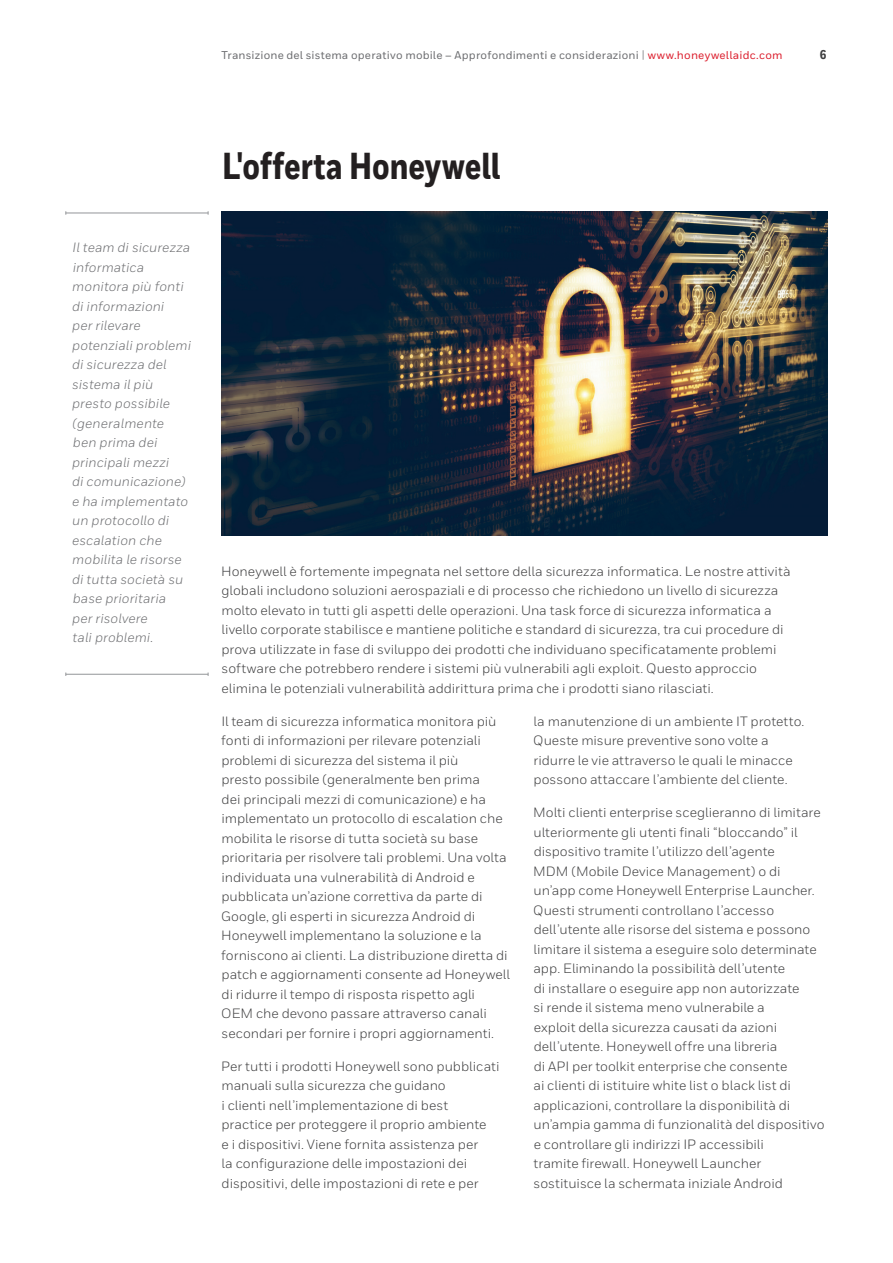
<style>
.page{position:relative;width:893px;height:1263px;background:#fff}
.page>*{position:absolute;margin:0;border:0;box-sizing:border-box;transform-origin:0 0}
.t1{font:800 37.5px "Honeywell Cond";color:#231f20}
.t2{font:13.5px/19.5px "Honeywell Sans";color:#3e3e3f}
.t3{font:italic 13.5px/19.5px "Honeywell Sans";letter-spacing:.005em;color:#6c6d70}
.t4{font:800 12.75px "Honeywell Cond";color:#3e3e3f}
.t5{font:500 11.25px "Honeywell Sans";letter-spacing:.015em;color:#6c6d70}
.s1{font-size:11.4px;color:#939598}
.s2{color:#dc1f2e}
</style>
<div class="page">
<hr style="left:66px;top:213px;width:142px;height:1px;background:#939598">
<hr style="left:66px;top:674px;width:142px;height:1px;background:#939598">
<img style="left:221px;top:212px;width:606px;height:324px">
<p class="t5" style="left:221px;top:51px;width:563px">Transizione del sistema operativo mobile – Approfondimenti e considerazioni <span class="s1">|</span> <span class="s2">www.honeywellaidc.com</span></p>
<p class="t4" style="left:820px;top:50px;width:8px">6</p>
<p class="t3" style="left:72px;top:239px;width:121px">Il team di sicurezza informatica monitora più fonti di informazioni<br>per rilevare potenziali problemi di sicurezza del sistema il più presto possibile (generalmente<br>ben prima dei principali mezzi<br>di comunicazione) e ha implementato un protocollo di escalation che mobilita le risorse di tutta società su base prioritaria<br>per risolvere<br>tali problemi.</p>
<h1 class="t1" style="left:222px;top:153px;width:280px">L'offerta Honeywell</h1>
<p class="t2" style="left:221px;top:562px;width:571px">Honeywell è fortemente impegnata nel settore della sicurezza informatica. Le nostre attività globali includono soluzioni aerospaziali e di processo che richiedono un livello di sicurezza molto elevato in tutti gli aspetti delle operazioni. Una task force di sicurezza informatica a livello corporate stabilisce e mantiene politiche e standard di sicurezza, tra cui procedure di prova utilizzate in fase di sviluppo dei prodotti che individuano specificatamente problemi software che potrebbero rendere i sistemi più vulnerabili agli exploit. Questo approccio elimina le potenziali vulnerabilità addirittura prima che i prodotti siano rilasciati.</p>
<p class="t2" style="left:221px;top:712px;width:290px">Il team di sicurezza informatica monitora più fonti di informazioni per rilevare potenziali problemi di sicurezza del sistema il più<br>presto possibile (generalmente ben prima<br>dei principali mezzi di comunicazione) e ha implementato un protocollo di escalation che mobilita le risorse di tutta società su base prioritaria per risolvere tali problemi. Una volta individuata una vulnerabilità di Android e pubblicata un’azione correttiva da parte di Google, gli esperti in sicurezza Android di Honeywell implementano la soluzione e la forniscono ai clienti. La distribuzione diretta di patch e aggiornamenti consente ad Honeywell di ridurre il tempo di risposta rispetto agli OEM che devono passare attraverso canali secondari per fornire i propri aggiornamenti.</p>
<p class="t2" style="left:221px;top:1057px;width:280px">Per tutti i prodotti Honeywell sono pubblicati manuali sulla sicurezza che guidano<br>i clienti nell’implementazione di best practice per proteggere il proprio ambiente<br>e i dispositivi. Viene fornita assistenza per<br>la configurazione delle impostazioni dei dispositivi, delle impostazioni di rete e per</p>
<p class="t2" style="left:533px;top:712px;width:273px">la manutenzione di un ambiente IT protetto.<br>Queste misure preventive sono volte a ridurre le vie attraverso le quali le minacce possono attaccare l’ambiente del cliente.</p>
<p class="t2" style="left:533px;top:804px;width:293px">Molti clienti enterprise sceglieranno di limitare ulteriormente gli utenti finali “bloccando” il dispositivo tramite l’utilizzo dell’agente<br>MDM (Mobile Device Management) o di un’app come Honeywell Enterprise Launcher.<br>Questi strumenti controllano l’accesso dell’utente alle risorse del sistema e possono limitare il sistema a eseguire solo determinate app. Eliminando la possibilità dell’utente<br>di installare o eseguire app non autorizzate<br>si rende il sistema meno vulnerabile a<br>exploit della sicurezza causati da azioni dell’utente. Honeywell offre una libreria<br>di API per toolkit enterprise che consente<br>ai clienti di istituire white list o black list di applicazioni, controllare la disponibilità di un’ampia gamma di funzionalità del dispositivo e controllare gli indirizzi IP accessibili<br>tramite firewall. Honeywell Launcher sostituisce la schermata iniziale Android</p>
</div>
